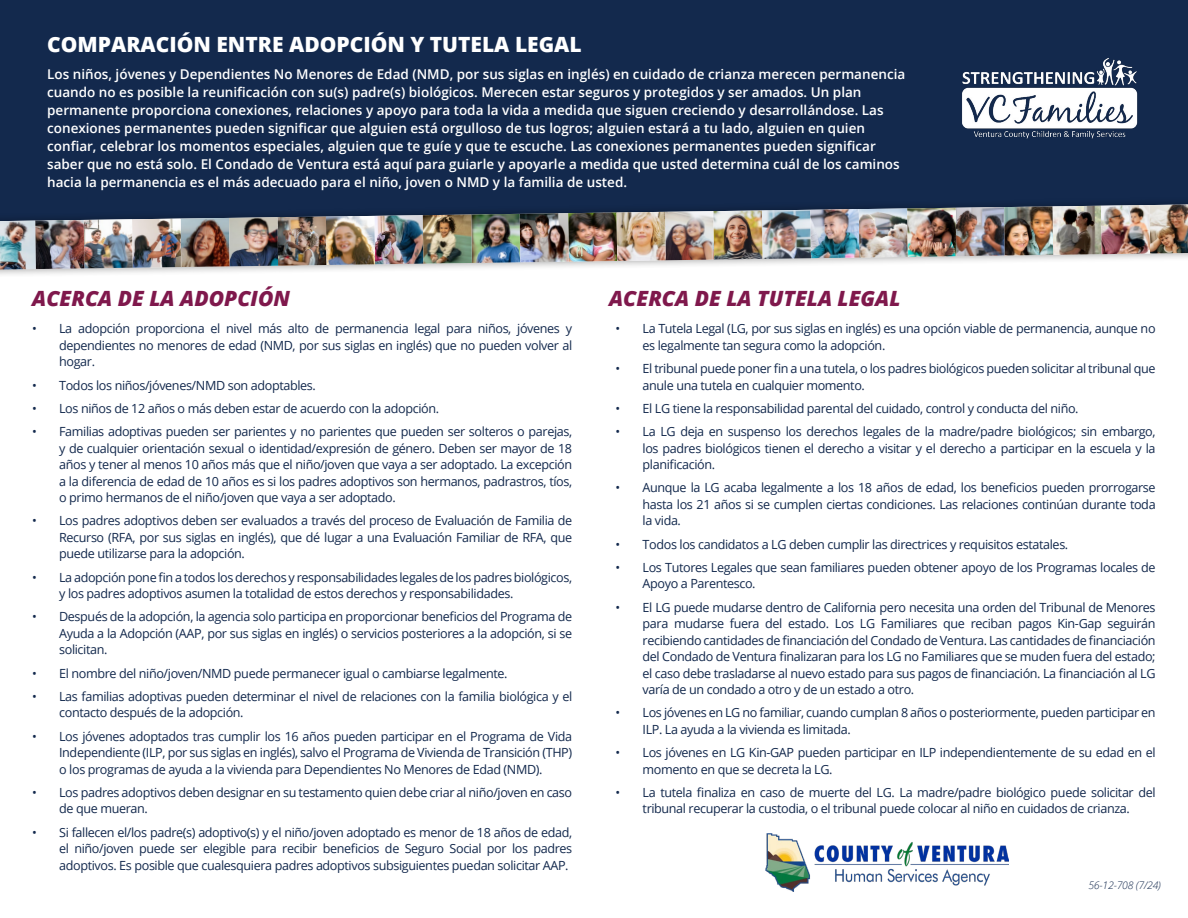
<style>
.page{position:relative;width:1188px;height:918px;background:#fff}
.page>*{position:absolute;margin:0;border:0;box-sizing:border-box;transform-origin:0 0}
.t1{font:italic 800 21px "Open Sans";color:#7f184c}
.t2{font:800 21px "Open Sans";color:#fff}
.t3{font:600 13.5px/18px "Open Sans";color:#fff}
.t4{font:12.6px/16.5px "Open Sans";letter-spacing:-.03em;color:#13294d;text-align:justify}
.t5{font:italic 300 10.5px "Open Sans";letter-spacing:-.02em;color:#13294d}
</style>
<div class="page">
<div style="left:0;top:0;width:1188px;height:243px;background:#13294d"></div>
<div style="left:0;top:195px;width:1188px;height:86px;background:#000;opacity:.4"></div>
<svg style="left:0;top:205px;width:1188px;height:65px"></svg>
<img style="left:520px;top:213px;width:97px;height:49px">
<img style="left:181px;top:218px;width:49px;height:49px">
<img style="left:956px;top:206px;width:146px;height:50px">
<img style="left:0;top:221px;width:36px;height:49px">
<img style="left:763px;top:210px;width:48px;height:49px">
<img style="left:374px;top:214px;width:146px;height:50px">
<img style="left:1101px;top:205px;width:87px;height:49px">
<img style="left:617px;top:210px;width:146px;height:51px">
<img style="left:229px;top:216px;width:146px;height:50px">
<img style="left:35px;top:219px;width:146px;height:50px">
<img style="left:810px;top:208px;width:146px;height:50px">
<img style="left:962px;top:58px;width:176px;height:81px">
<img style="left:766px;top:833px;width:242px;height:58px">
<h1 class="t2" style="left:47px;top:29px;width:536px">COMPARACIÓN ENTRE ADOPCIÓN Y TUTELA LEGAL</h1>
<p class="t3" style="left:47px;top:65px;width:860px">Los niños, jóvenes y Dependientes No Menores de Edad (NMD, por sus siglas en inglés) en cuidado de crianza merecen permanencia cuando no es posible la reunificación con su(s) padre(s) biológicos. Merecen estar seguros y protegidos y ser amados. Un plan permanente proporciona conexiones, relaciones y apoyo para toda la vida a medida que siguen creciendo y desarrollándose. Las conexiones permanentes pueden significar que alguien está orgulloso de tus logros; alguien estará a tu lado, alguien en quien confiar, celebrar los momentos especiales, alguien que te guíe y que te escuche. Las conexiones permanentes pueden significar saber que no está solo. El Condado de Ventura está aquí para guiarle y apoyarle a medida que usted determina cuál de los caminos hacia la permanencia es el más adecuado para el niño, joven o NMD y la familia de usted.</p>
<h1 class="t1" style="left:32px;top:282px;width:259px">ACERCA DE LA ADOPCIÓN</h1>
<p class="t4" style="left:59px;top:320px;width:515px;text-indent:-27px">• La adopción proporciona el nivel más alto de permanencia legal para niños, jóvenes y dependientes no menores de edad (NMD, por sus siglas en inglés) que no pueden volver al hogar.</p>
<p class="t4" style="left:32px;top:377px;width:285px">• Todos los niños/jóvenes/NMD son adoptables.</p>
<p class="t4" style="left:32px;top:400px;width:408px">• Los niños de 12 años o más deben estar de acuerdo con la adopción.</p>
<p class="t4" style="left:59px;top:423px;width:515px;text-indent:-27px">• Familias adoptivas pueden ser parientes y no parientes que pueden ser solteros o parejas, y de cualquier orientación sexual o identidad/expresión de género. Deben ser mayor de 18 años y tener al menos 10 años más que el niño/joven que vaya a ser adoptado. La excepción a la diferencia de edad de 10 años es si los padres adoptivos son hermanos, padrastros, tíos, o primo hermanos de el niño/joven que vaya a ser adoptado.</p>
<p class="t4" style="left:59px;top:512px;width:515px;text-indent:-27px">• Los padres adoptivos deben ser evaluados a través del proceso de Evaluación de Familia de Recurso (RFA, por sus siglas en inglés), que dé lugar a una Evaluación Familiar de RFA, que puede utilizarse para la adopción.</p>
<p class="t4" style="left:59px;top:569px;width:515px;text-indent:-27px">• La adopción pone fin a todos los derechos y responsabilidades legales de los padres biológicos, y los padres adoptivos asumen la totalidad de estos derechos y responsabilidades.</p>
<p class="t4" style="left:59px;top:608px;width:515px;text-indent:-27px">• Después de la adopción, la agencia solo participa en proporcionar beneficios del Programa de Ayuda a la Adopción (AAP, por sus siglas en inglés) o servicios posteriores a la adopción, si se solicitan.</p>
<p class="t4" style="left:32px;top:665px;width:477px">• El nombre del niño/joven/NMD puede permanecer igual o cambiarse legalmente.</p>
<p class="t4" style="left:59px;top:688px;width:515px;text-indent:-27px">• Las familias adoptivas pueden determinar el nivel de relaciones con la familia biológica y el contacto después de la adopción.</p>
<p class="t4" style="left:59px;top:728px;width:515px;text-indent:-27px">• Los jóvenes adoptados tras cumplir los 16 años pueden participar en el Programa de Vida Independiente (ILP, por sus siglas en inglés), salvo el Programa de Vivienda de Transición (THP) o los programas de ayuda a la vivienda para Dependientes No Menores de Edad (NMD).</p>
<p class="t4" style="left:59px;top:784px;width:514px;text-indent:-27px">• Los padres adoptivos deben designar en su testamento quien debe criar al niño/joven en caso de que mueran.</p>
<p class="t4" style="left:59px;top:824px;width:515px;text-indent:-27px">• Si fallecen el/los padre(s) adoptivo(s) y el niño/joven adoptado es menor de 18 años de edad, el niño/joven puede ser elegible para recibir beneficios de Seguro Social por los padres adoptivos. Es posible que cualesquiera padres adoptivos subsiguientes puedan solicitar AAP.</p>
<h1 class="t1" style="left:609px;top:282px;width:293px">ACERCA DE LA TUTELA LEGAL</h1>
<p class="t4" style="left:643px;top:320px;width:515px;text-indent:-27px">• La Tutela Legal (LG, por sus siglas en inglés) es una opción viable de permanencia, aunque no es legalmente tan segura como la adopción.</p>
<p class="t4" style="left:643px;top:360px;width:515px;text-indent:-27px">• El tribunal puede poner fin a una tutela, o los padres biológicos pueden solicitar al tribunal que anule una tutela en cualquier momento.</p>
<p class="t4" style="left:616px;top:400px;width:465px">• El LG tiene la responsabilidad parental del cuidado, control y conducta del niño.</p>
<p class="t4" style="left:643px;top:423px;width:515px;text-indent:-27px">• La LG deja en suspenso los derechos legales de la madre/padre biológicos; sin embargo, los padres biológicos tienen el derecho a visitar y el derecho a participar en la escuela y la planificación.</p>
<p class="t4" style="left:643px;top:479px;width:515px;text-indent:-27px">• Aunque la LG acaba legalmente a los 18 años de edad, los beneficios pueden prorrogarse hasta los 21 años si se cumplen ciertas condiciones. Las relaciones continúan durante toda la vida.</p>
<p class="t4" style="left:616px;top:536px;width:454px">• Todos los candidatos a LG deben cumplir las directrices y requisitos estatales.</p>
<p class="t4" style="left:643px;top:559px;width:515px;text-indent:-27px">• Los Tutores Legales que sean familiares pueden obtener apoyo de los Programas locales de<br>Apoyo a Parentesco.</p>
<p class="t4" style="left:643px;top:599px;width:515px;text-indent:-27px">• El LG puede mudarse dentro de California pero necesita una orden del Tribunal de Menores para mudarse fuera del estado. Los LG Familiares que reciban pagos Kin-Gap seguirán recibiendo cantidades de financiación del Condado de Ventura. Las cantidades de financiación del Condado de Ventura finalizaran para los LG no Familiares que se muden fuera del estado; el caso debe trasladarse al nuevo estado para sus pagos de financiación. La financiación al LG varía de un condado a otro y de un estado a otro.</p>
<p class="t4" style="left:643px;top:704px;width:515px;text-indent:-27px">• Los jóvenes en LG no familiar, cuando cumplan 8 años o posteriormente, pueden participar en<br>ILP. La ayuda a la vivienda es limitada.</p>
<p class="t4" style="left:643px;top:744px;width:515px;text-indent:-27px">• Los jóvenes en LG Kin-GAP pueden participar en ILP independientemente de su edad en el momento en que se decreta la LG.</p>
<p class="t4" style="left:616px;top:784px;width:542px;text-align:center">• La tutela finaliza en caso de muerte del LG. La madre/padre biológico puede solicitar del tribunal recuperar la custodia, o el tribunal puede colocar al niño en cuidados de crianza.</p>
<p class="t5" style="left:1088px;top:878px;width:74px">56-12-708 (7/24)</p>
</div>
